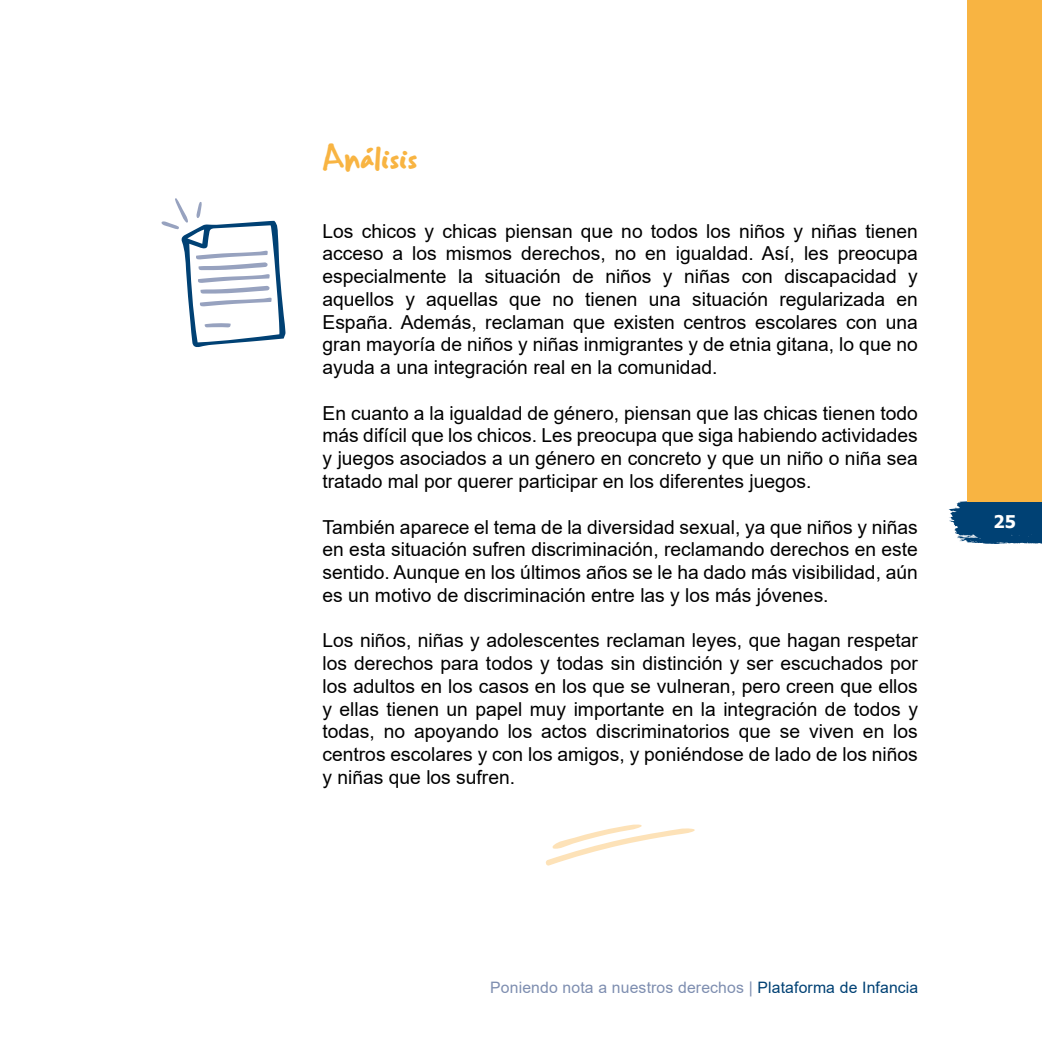
<style>
.page{position:relative;width:1042px;height:1042px;background:#fff}
.page>*{position:absolute;margin:0;border:0;box-sizing:border-box;transform-origin:0 0}
.t1{font:22.75px "Gorri Sans";color:#f8b442}
.t2{font:19.25px/22.8px "Arial";color:#000;text-align:justify}
.t3{font:700 17.5px "Tahoma";color:#fff}
.t4{font:15.75px "Arial";letter-spacing:.01em;color:#7e8eb0}
.s1{color:#004174}
</style>
<div class="page">
<svg style="left:948px;top:501px;width:94px;height:43px;background:#215882"></svg>
<div style="left:967px;top:0;width:75px;height:501px;background:#f8b442"></div>
<svg style="left:161px;top:198px;width:125px;height:149px"></svg>
<svg style="left:545px;top:824px;width:150px;height:42px"></svg>
<p class="t1" style="left:322px;top:141px;width:97px">Análisis</p>
<p class="t2" style="left:322px;top:219px;width:597px">Los chicos y chicas piensan que no todos los niños y niñas tienen acceso a los mismos derechos, no en igualdad. Así, les preocupa especialmente la situación de niños y niñas con discapacidad y aquellos y aquellas que no tienen una situación regularizada en España. Además, reclaman que existen centros escolares con una gran mayoría de niños y niñas inmigrantes y de etnia gitana, lo que no ayuda a una integración real en la comunidad.</p>
<p class="t2" style="left:322px;top:401px;width:597px">En cuanto a la igualdad de género, piensan que las chicas tienen todo más difícil que los chicos. Les preocupa que siga habiendo actividades y juegos asociados a un género en concreto y que un niño o niña sea tratado mal por querer participar en los diferentes juegos.</p>
<p class="t2" style="left:322px;top:515px;width:597px">También aparece el tema de la diversidad sexual, ya que niños y niñas en esta situación sufren discriminación, reclamando derechos en este sentido. Aunque en los últimos años se le ha dado más visibilidad, aún es un motivo de discriminación entre las y los más jóvenes.</p>
<p class="t2" style="left:322px;top:629px;width:597px">Los niños, niñas y adolescentes reclaman leyes, que hagan respetar los derechos para todos y todas sin distinción y ser escuchados por los adultos en los casos en los que se vulneran, pero creen que ellos y ellas tienen un papel muy importante en la integración de todos y todas, no apoyando los actos discriminatorios que se viven en los centros escolares y con los amigos, y poniéndose de lado de los niños y niñas que los sufren.</p>
<p class="t3" style="left:993px;top:509px;width:24px">25</p>
<p class="t4" style="left:490px;top:977px;width:430px">Poniendo nota a nuestros derechos | <span class="s1">Plataforma de Infancia</span></p>
</div>
